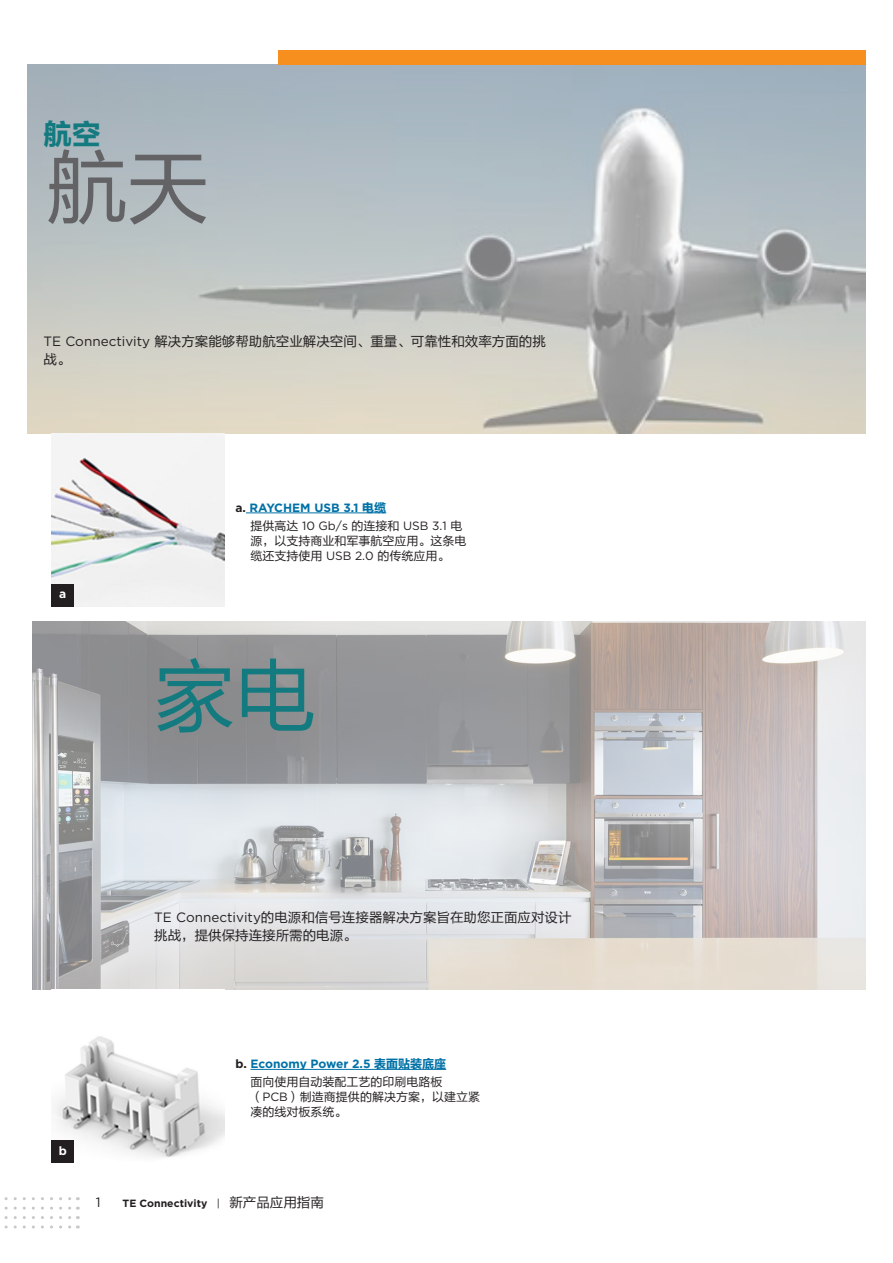
<style>
.page{position:relative;width:893px;height:1263px;background:#fff}
.page>*{position:absolute;margin:0;border:0;box-sizing:border-box;transform-origin:0 0}
.t1{font:81px "FZLTHJW GB1 0";color:#636366}
.t2{font:81px "FZLTHJW GB1 0";color:#137b80}
.t3{font:28.5px "FZLTDHK GBK1 0";color:#137b80}
.Body_Text{font:13.5px/18px "FZLTHJW GB1 0";color:#231f20}
.t4{font:13.5px "Gotham";color:#231f20}
.Product_Title{font:12px/15px "FZLTHJW GB1 0";color:#231f20}
.Product_Title-2{font:700 12px "Gotham";color:#0071a7}
.letter_block{font:700 12px "Gotham";color:#fff}
.t5{font:700 10.5px "Gotham";color:#231f20}
.s1{font-family:"Gotham"}
.s2{color:#231f20}
.s3{font-family:"FZLTDHK GBK1 0";font-weight:400}
.s4{font-weight:400}
.s5{font-family:"FZLTHJW GB1 0";font-weight:400;font-size:13.5px}
</style>
<div class="page">
<img style="left:27px;top:65px;width:839px;height:368px">
<img style="left:33px;top:621px;width:833px;height:369px">
<svg style="left:4px;top:1206px;width:74px;height:3px"></svg>
<svg style="left:4px;top:1197px;width:74px;height:3px"></svg>
<svg style="left:4px;top:1216px;width:74px;height:3px"></svg>
<svg style="left:4px;top:1225px;width:74px;height:3px"></svg>
<div style="left:278px;top:50px;width:588px;height:14px;background:#f68f1e"></div>
<img style="left:53px;top:1036px;width:172px;height:122px">
<img style="left:51px;top:433px;width:174px;height:173px">
<hr style="left:246px;top:513px;width:140px;height:1px;background:#0071a7">
<hr style="left:250px;top:1069px;width:196px;height:1px;background:#0071a7">
<div style="left:51px;top:584px;width:23px;height:22px;background:#231f20"></div>
<div style="left:51px;top:1140px;width:23px;height:23px;background:#231f20"></div>
<h2 class="t3" style="left:44px;top:118px;width:58px">航空</h2>
<h1 class="t1" style="left:47px;top:143px;width:163px">航天</h1>
<p class="Body_Text" style="left:44px;top:333px;width:504px"><span class="s1">TE Connectivity</span> 解决方案能够帮助航空业解决空间、重量、可靠性和效率方面的挑战。</p>
<p class="letter_block" style="left:59px;top:586px;width:9px">a</p>
<p class="Product_Title-2" style="left:235px;top:499px;width:152px"><span class="s2">a.</span> RAYCHEM USB 3.1 <span class="s3">电缆</span></p>
<p class="Product_Title" style="left:250px;top:518px;width:218px">提供高达 <span class="s1">10 Gb/s</span> 的连接和 <span class="s1">USB 3.1</span> 电源，以支持商业和军事航空应用。这条电缆还支持使用 <span class="s1">USB 2.0</span> 的传统应用。</p>
<h1 class="t2" style="left:154px;top:652px;width:163px">家电</h1>
<p class="Body_Text" style="left:154px;top:908px;width:419px"><span class="s1">TE Connectivity</span>的电源和信号连接器解决方案旨在助您正面应对设计挑战，提供保持连接所需的电源。</p>
<p class="letter_block" style="left:59px;top:1142px;width:10px">b</p>
<p class="Product_Title-2" style="left:235px;top:1056px;width:212px"><span class="s2">b.</span> Economy Power 2.5 <span class="s3">表面贴装底座</span></p>
<p class="Product_Title" style="left:250px;top:1075px;width:231px">面向使用自动装配工艺的印刷电路板（<span class="s1">PCB</span>）制造商提供的解决方案，以建立紧凑的线对板系统。</p>
<p class="t4" style="left:96px;top:1195px;width:6px">1</p>
<p class="t5" style="left:123px;top:1196px;width:203px">TE Connectivity <span class="s4">|</span> <span class="s5">新产品应用指南</span></p>
</div>
